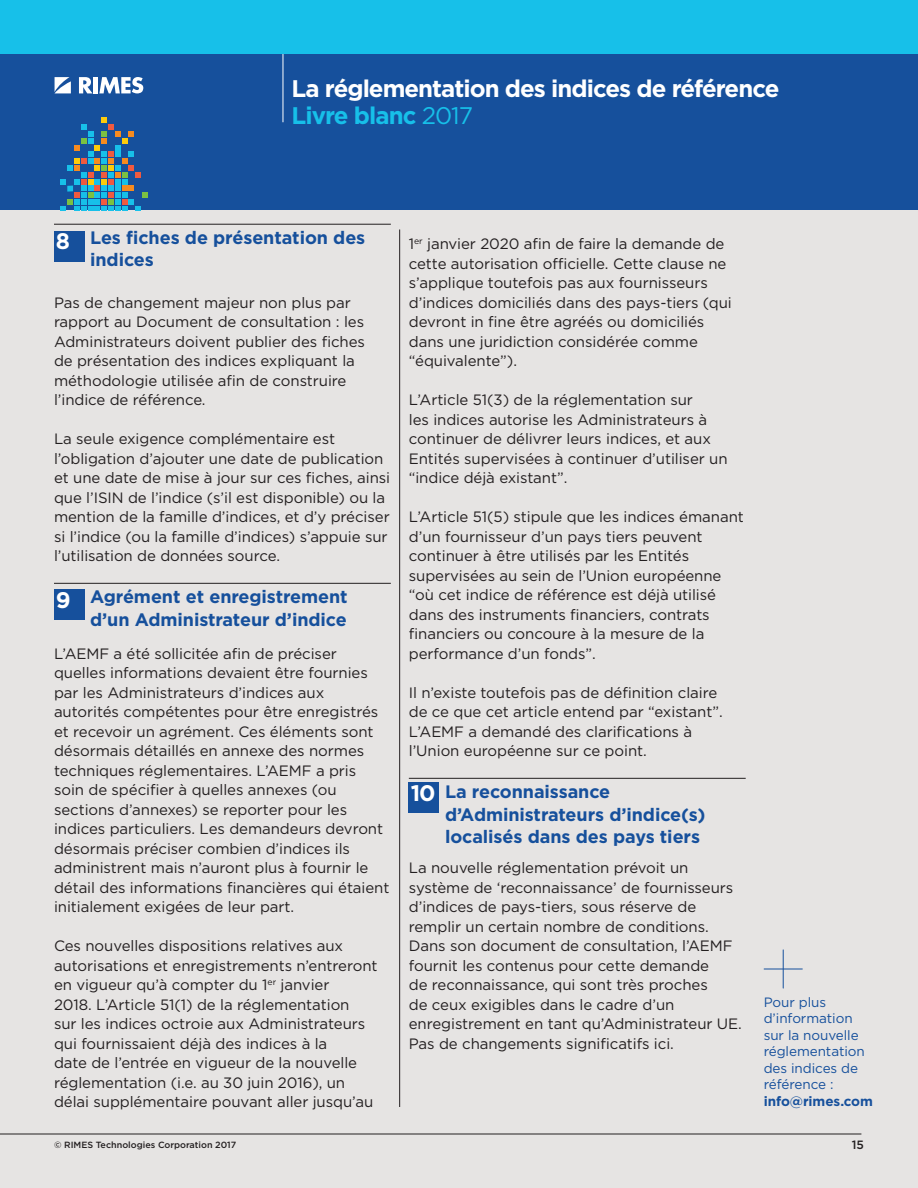
<style>
.page{position:relative;width:918px;height:1188px;background:#fff}
.page>*{position:absolute;margin:0;border:0;box-sizing:border-box;transform-origin:0 0}
.t1{font:700 24px/27px "Gotham";letter-spacing:-.04em;color:#fff}
.t2{font:700 22.5px "Gotham";color:#fff}
.t3{font:700 18px/22.5px "Gotham";letter-spacing:-.005em;color:#16509c}
.t4{font:15px/19.5px "Gotham";letter-spacing:-.005em;color:#231f20}
.t5{font:13.5px/16.5px "Gotham";letter-spacing:-.005em;color:#16509c}
.t6{font:700 13.5px "Gotham";letter-spacing:-.005em;color:#16509c}
.t7{font:500 12px "Gotham";color:#231f20}
.t8{font:500 9px "Gotham";color:#231f20}
.s1{color:#17c0e9}
.s2{font-weight:400;color:#17c0e9}
</style>
<div class="page">
<div style="left:0;top:189px;width:918px;height:999px;background:#e6e4e3"></div>
<div style="left:0;top:0;width:918px;height:210px;background:#16509c"></div>
<div style="left:0;top:0;width:918px;height:54px;background:#17c0e9"></div>
<hr style="left:0;top:1134px;width:861px;height:1px;background:#231f20">
<svg style="left:60px;top:118px;width:88px;height:92px"></svg>
<svg style="left:54px;top:77px;width:17px;height:16px"></svg>
<svg style="left:79px;top:77px;width:13px;height:16px"></svg>
<hr style="left:94px;top:77px;width:4px;height:16px;background:#fff">
<svg style="left:99px;top:77px;width:44px;height:16px"></svg>
<hr style="left:283px;top:54px;width:1px;height:68px;background:#fff">
<hr style="left:54px;top:224px;width:337px;height:1px;background:#231f20">
<hr style="left:54px;top:583px;width:337px;height:1px;background:#231f20">
<hr style="left:409px;top:778px;width:337px;height:1px;background:#231f20">
<div style="left:54px;top:231px;width:30px;height:30px;background:#16509c"></div>
<div style="left:54px;top:589px;width:30px;height:31px;background:#16509c"></div>
<div style="left:409px;top:783px;width:30px;height:30px;background:#16509c"></div>
<hr style="left:764px;top:969px;width:38px;height:1px;background:#16509c">
<hr style="left:783px;top:950px;width:1px;height:38px;background:#16509c">
<hr style="left:399px;top:229px;width:1px;height:878px;background:#231f20">
<h1 class="t1" style="left:292px;top:75px;width:489px">La réglementation des indices de référence<br><span class="s1">Livre blanc</span> <span class="s2">2017</span></h1>
<p class="t3" style="left:90px;top:226px;width:277px">Les fiches de présentation des indices</p>
<p class="t4" style="left:54px;top:293px;width:313px">Pas de changement majeur non plus par rapport au Document de consultation : les Administrateurs doivent publier des fiches de présentation des indices expliquant la méthodologie utilisée afin de construire l’indice de référence.</p>
<p class="t4" style="left:54px;top:429px;width:338px">La seule exigence complémentaire est l’obligation d’ajouter une date de publication et une date de mise à jour sur ces fiches, ainsi que l’ISIN de l’indice (s’il est disponible) ou la mention de la famille d’indices, et d’y préciser si l’indice (ou la famille d’indices) s’appuie sur l’utilisation de données source.</p>
<p class="t3" style="left:90px;top:585px;width:259px">Agrément et enregistrement d’un Administrateur d’indice</p>
<p class="t4" style="left:54px;top:644px;width:337px">L’AEMF a été sollicitée afin de préciser quelles informations devaient être fournies par les Administrateurs d’indices aux autorités compétentes pour être enregistrés et recevoir un agrément. Ces éléments sont désormais détaillés en annexe des normes techniques réglementaires. L’AEMF a pris soin de spécifier à quelles annexes (ou sections d’annexes) se reporter pour les indices particuliers. Les demandeurs devront désormais préciser combien d’indices ils administrent mais n’auront plus à fournir le détail des informations financières qui étaient initialement exigées de leur part.</p>
<p class="t4" style="left:54px;top:936px;width:325px">Ces nouvelles dispositions relatives aux autorisations et enregistrements n’entreront en vigueur qu’à compter du 1<sup>er</sup> janvier<br>2018. L’Article 51(1) de la réglementation<br>sur les indices octroie aux Administrateurs qui fournissaient déjà des indices à la<br>date de l’entrée en vigueur de la nouvelle réglementation (i.e. au 30 juin 2016), un délai supplémentaire pouvant aller jusqu’au</p>
<h2 class="t2" style="left:56px;top:229px;width:16px">8</h2>
<h2 class="t2" style="left:56px;top:588px;width:16px">9</h2>
<p class="t4" style="left:409px;top:234px;width:325px">1<sup>er</sup> janvier 2020 afin de faire la demande de cette autorisation officielle. Cette clause ne s’applique toutefois pas aux fournisseurs d’indices domiciliés dans des pays-tiers (qui devront in fine être agréés ou domiciliés dans une juridiction considérée comme “équivalente”).</p>
<p class="t4" style="left:409px;top:390px;width:320px">L’Article 51(3) de la réglementation sur<br>les indices autorise les Administrateurs à continuer de délivrer leurs indices, et aux Entités supervisées à continuer d’utiliser un “indice déjà existant”.</p>
<p class="t4" style="left:409px;top:507px;width:337px">L’Article 51(5) stipule que les indices émanant d’un fournisseur d’un pays tiers peuvent continuer à être utilisés par les Entités supervisées au sein de l’Union européenne “où cet indice de référence est déjà utilisé dans des instruments financiers, contrats financiers ou concoure à la mesure de la performance d’un fonds”.</p>
<p class="t4" style="left:409px;top:683px;width:315px">Il n’existe toutefois pas de définition claire de ce que cet article entend par “existant”.<br>L’AEMF a demandé des clarifications à l’Union européenne sur ce point.</p>
<p class="t3" style="left:445px;top:780px;width:262px">La reconnaissance d’Administrateurs d’indice(s) localisés dans des pays tiers</p>
<p class="t4" style="left:409px;top:858px;width:335px">La nouvelle réglementation prévoit un système de ‘reconnaissance’ de fournisseurs d’indices de pays-tiers, sous réserve de remplir un certain nombre de conditions.<br>Dans son document de consultation, l’AEMF fournit les contenus pour cette demande<br>de reconnaissance, qui sont très proches<br>de ceux exigibles dans le cadre d’un enregistrement en tant qu’Administrateur UE.<br>Pas de changements significatifs ici.</p>
<h2 class="t2" style="left:411px;top:781px;width:27px">10</h2>
<p class="t5" style="left:764px;top:994px;width:103px">Pour plus d’information sur la nouvelle réglementation des indices de référence :</p>
<p class="t6" style="left:764px;top:1094px;width:111px">info@rimes.com</p>
<p class="t8" style="left:54px;top:1140px;width:184px">© RIMES Technologies Corporation 2017</p>
<p class="t7" style="left:852px;top:1137px;width:14px">15</p>
</div>
